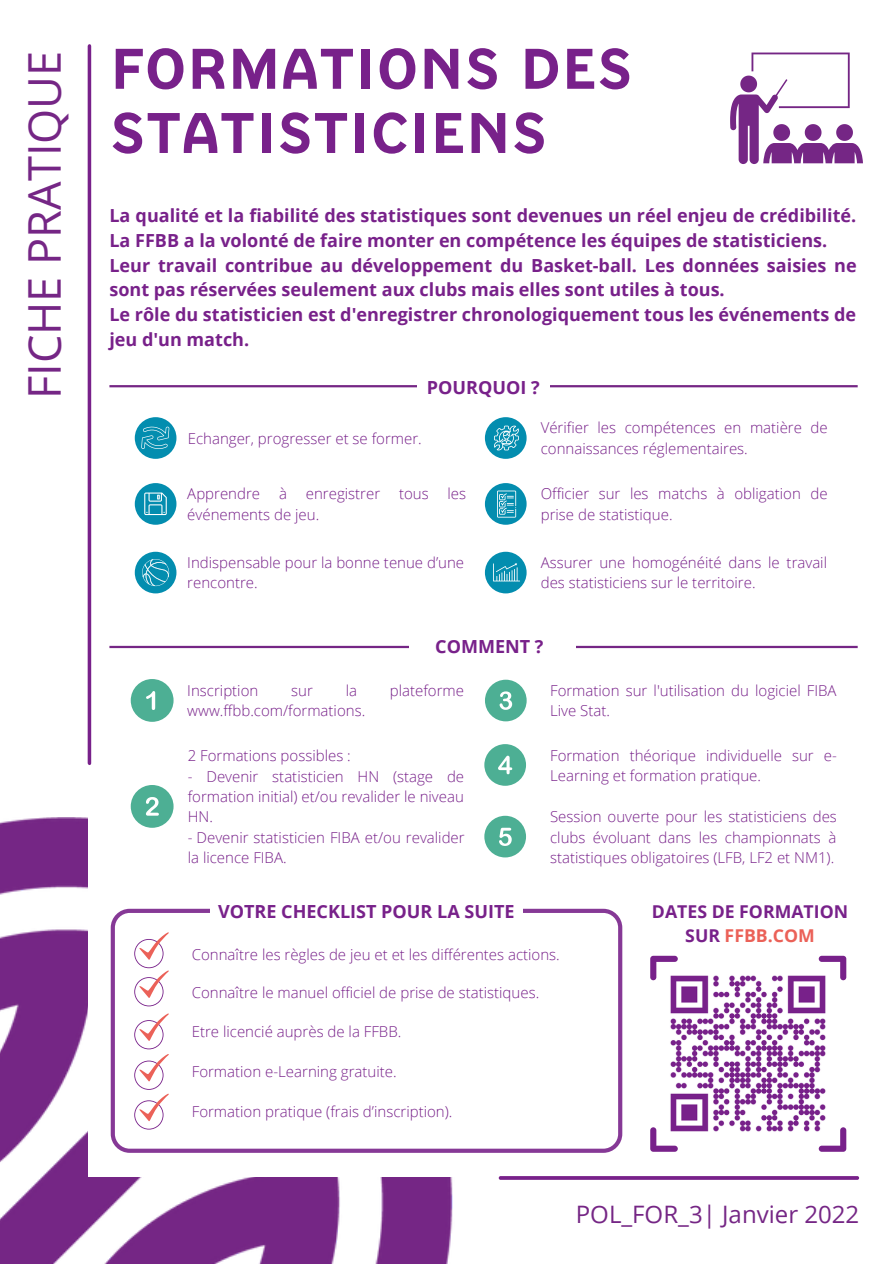
<style>
.page{position:relative;width:894px;height:1264px;background:#fff}
.page>*{position:absolute;margin:0;border:0;box-sizing:border-box;transform-origin:0 0}
.t1{font:57px/64.2px "FFBB";letter-spacing:-.01em;color:#78218a}
.t2{font:45px "Open Sans";color:#752685}
.t3{font:24px "Open Sans";color:#752685}
.t4{font:700 18px/24.8px "Open Sans";color:#78218a}
.t5{font:700 17.7px/23.7px "Open Sans";color:#78218a;text-align:center}
.t6{font:300 15px/20.2px "Open Sans";color:#78218a}
.s1{color:#eb6158}
</style>
<div class="page">
<hr style="left:88px;top:46px;width:3px;height:717px;background:#78218a">
<img style="left:0;top:817px;width:453px;height:446px">
<div style="left:88px;top:811px;width:717px;height:365px;background:#fff"></div>
<hr style="left:109px;top:385px;width:748px;height:2px;background:#752685">
<div style="left:417px;top:372px;width:132px;height:31px;background:#fff"></div>
<hr style="left:498px;top:1176px;width:360px;height:3px;background:#78218a;border-radius:2px">
<hr style="left:109px;top:646px;width:748px;height:2px;background:#752685">
<div style="left:409px;top:631px;width:167px;height:32px;background:#fff"></div>
<svg style="left:111px;top:908px;width:511px;height:244px"></svg>
<div style="left:210px;top:891px;width:312px;height:31px;background:#fff"></div>
<div style="left:135px;top:417px;width:41px;height:42px;background:#038daf;border-radius:50%"></div>
<svg style="left:141px;top:426px;width:28px;height:23px"></svg>
<div style="left:135px;top:483px;width:41px;height:42px;background:#038daf;border-radius:50%"></div>
<svg style="left:144px;top:492px;width:23px;height:23px"></svg>
<div style="left:135px;top:551px;width:41px;height:42px;background:#038daf;border-radius:50%"></div>
<svg style="left:142px;top:559px;width:27px;height:27px"></svg>
<div style="left:485px;top:417px;width:41px;height:42px;background:#038daf;border-radius:50%"></div>
<svg style="left:494px;top:425px;width:24px;height:25px"></svg>
<div style="left:485px;top:551px;width:41px;height:42px;background:#038daf;border-radius:50%"></div>
<svg style="left:493px;top:563px;width:27px;height:18px"></svg>
<div style="left:485px;top:483px;width:41px;height:42px;background:#038daf;border-radius:50%"></div>
<svg style="left:497px;top:490px;width:19px;height:27px"></svg>
<div style="left:131px;top:679px;width:42px;height:42px;background:#4daf94;border-radius:50%"></div>
<svg style="left:146px;top:691px;width:9px;height:19px"></svg>
<div style="left:485px;top:679px;width:41px;height:42px;background:#4daf94;border-radius:50%"></div>
<svg style="left:499px;top:691px;width:13px;height:19px"></svg>
<div style="left:484px;top:744px;width:42px;height:41px;background:#4daf94;border-radius:50%"></div>
<svg style="left:498px;top:755px;width:14px;height:19px"></svg>
<svg style="left:134px;top:932px;width:35px;height:74px"></svg>
<svg style="left:650px;top:955px;width:196px;height:196px"></svg>
<svg style="left:134px;top:1013px;width:35px;height:116px"></svg>
<img style="left:659px;top:965px;width:176px;height:176px">
<div style="left:131px;top:785px;width:42px;height:42px;background:#4daf94;border-radius:50%"></div>
<svg style="left:146px;top:797px;width:13px;height:18px"></svg>
<div style="left:484px;top:815px;width:42px;height:42px;background:#4daf94;border-radius:50%"></div>
<svg style="left:499px;top:827px;width:12px;height:19px"></svg>
<svg style="left:730px;top:53px;width:132px;height:111px"></svg>
<h2 class="t2" style="left:13px;top:399px;width:350px;rotate:-90deg">FICHE PRATIQUE</h2>
<h1 class="t1" style="left:109px;top:42px;width:525px">FORMATIONS DES<br>STATISTICIENS</h1>
<p class="t4" style="left:109px;top:203px;width:748px">La qualité et la fiabilité des statistiques sont devenues un réel enjeu de crédibilité.<br>La FFBB a la volonté de faire monter en compétence les équipes de statisticiens.<br>Leur travail contribue au développement du Basket-ball. Les données saisies ne sont pas réservées seulement aux clubs mais elles sont utiles à tous.<br>Le rôle du statisticien est d'enregistrer chronologiquement tous les événements de jeu d'un match.</p>
<p class="t4" style="left:427px;top:374px;width:114px">POURQUOI ?</p>
<p class="t6" style="left:188px;top:427px;width:235px">Echanger, progresser et se former.</p>
<p class="t6" style="left:187px;top:483px;width:74px">Apprendre</p>
<p class="t6" style="left:279px;top:483px;width:9px">à</p>
<p class="t6" style="left:306px;top:483px;width:76px">enregistrer</p>
<p class="t6" style="left:399px;top:483px;width:31px">tous</p>
<p class="t6" style="left:447px;top:483px;width:20px">les</p>
<p class="t6" style="left:187px;top:503px;width:133px">événements de jeu.</p>
<p class="t6" style="left:540px;top:417px;width:288px">Vérifier les compétences en matière de connaissances réglementaires.</p>
<p class="t6" style="left:540px;top:483px;width:288px">Officier sur les matchs à obligation de prise de statistique.</p>
<p class="t6" style="left:187px;top:552px;width:278px">Indispensable pour la bonne tenue d’une rencontre.</p>
<p class="t6" style="left:540px;top:552px;width:288px">Assurer une homogénéité dans le travail des statisticiens sur le territoire.</p>
<p class="t4" style="left:435px;top:633px;width:110px">COMMENT ?</p>
<p class="t6" style="left:187px;top:680px;width:72px">Inscription</p>
<p class="t6" style="left:291px;top:680px;width:23px">sur</p>
<p class="t6" style="left:345px;top:680px;width:13px">la</p>
<p class="t6" style="left:390px;top:680px;width:76px">plateforme</p>
<p class="t6" style="left:187px;top:700px;width:179px">www.ffbb.com/formations.</p>
<p class="t6" style="left:188px;top:745px;width:164px">2 Formations possibles :</p>
<p class="t6" style="left:188px;top:765px;width:278px;text-align:justify">- Devenir statisticien HN (stage de formation initial) et/ou revalider le niveau HN.</p>
<p class="t6" style="left:188px;top:826px;width:278px">- Devenir statisticien FIBA et/ou revalider la licence FIBA.</p>
<p class="t4" style="left:218px;top:898px;width:298px">VOTRE CHECKLIST POUR LA SUITE</p>
<p class="t6" style="left:550px;top:680px;width:288px">Formation sur l'utilisation du logiciel FIBA<br>Live Stat.</p>
<p class="t6" style="left:550px;top:744px;width:288px">Formation théorique individuelle sur e-<br>Learning et formation pratique.</p>
<p class="t6" style="left:550px;top:806px;width:288px;text-align:justify">Session ouverte pour les statisticiens des clubs évoluant dans les championnats à statistiques obligatoires (LFB, LF2 et NM1).</p>
<p class="t5" style="left:651px;top:899px;width:197px">DATES DE FORMATION<br>SUR <span class="s1">FFBB.COM</span></p>
<p class="t6" style="left:192px;top:944px;width:369px">Connaître les règles de jeu et et les différentes actions.</p>
<p class="t6" style="left:192px;top:982px;width:349px">Connaître le manuel officiel de prise de statistiques.</p>
<p class="t6" style="left:192px;top:1020px;width:211px">Etre licencié auprès de la FFBB.</p>
<p class="t6" style="left:192px;top:1061px;width:206px">Formation e-Learning gratuite.</p>
<p class="t6" style="left:192px;top:1101px;width:262px">Formation pratique (frais d’inscription).</p>
<h3 class="t3" style="left:575px;top:1196px;width:285px">POL_FOR_3| Janvier 2022</h3>
</div>
